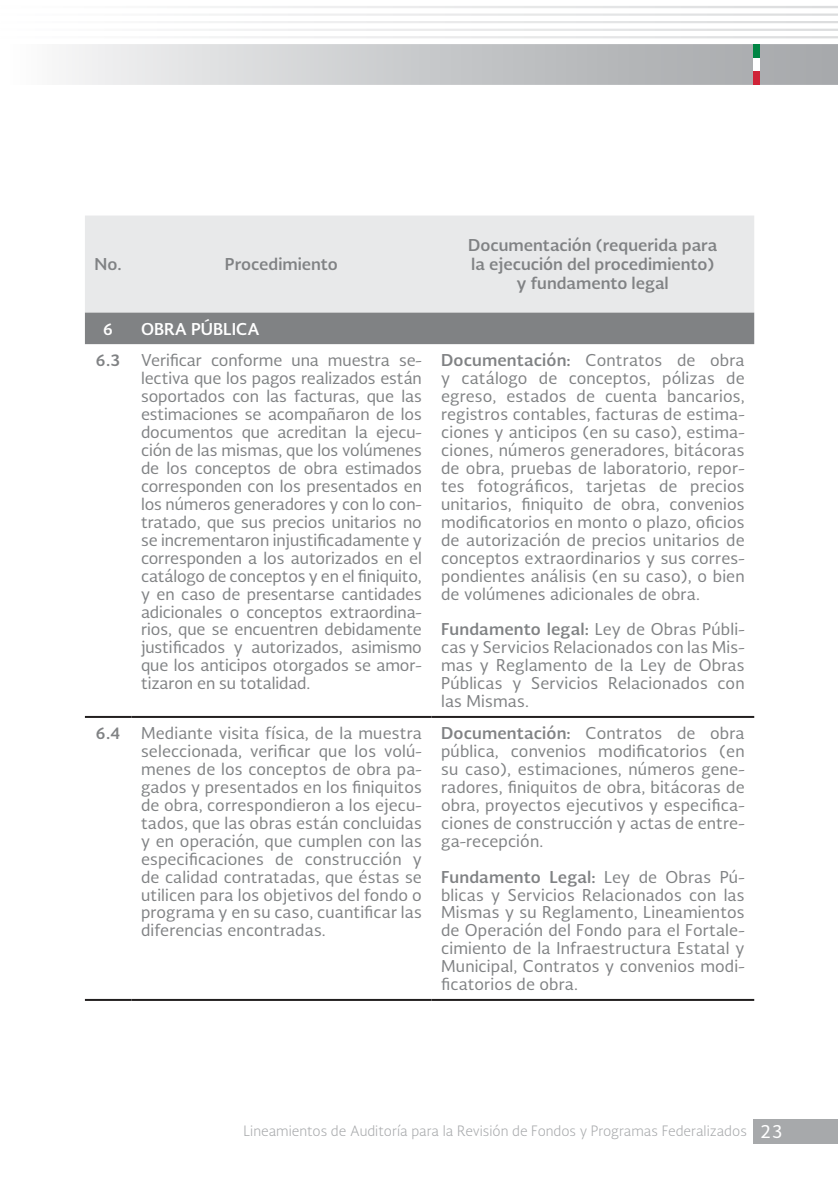
<style>
.page{position:relative;width:838px;height:1188px;background:#fff}
.page>*{position:absolute;margin:0;border:0;box-sizing:border-box;transform-origin:0 0}
.t1{font:15.9px/18px "Soberana Sans";letter-spacing:.01em;color:#808284;text-align:justify}
.t2{font:700 15.9px/19.2px "Soberana Sans";color:#808284;text-align:center}
.t3{font:700 15.9px "Soberana Sans";color:#fff}
.t4{font:300 13.95px "Soberana Sans";color:#a7a9ab}
.s1{font-weight:700}
.s2{font-weight:400;font-size:18px;color:#fff}
</style>
<div class="page">
<img style="left:66px;top:45px;width:771px;height:40px">
<div style="left:752px;top:1119px;width:85px;height:25px;background:#a7a9ab"></div>
<div style="left:752px;top:45px;width:7px;height:13px;background:#008544"></div>
<div style="left:752px;top:58px;width:7px;height:13px;background:#fff"></div>
<div style="left:752px;top:71px;width:7px;height:14px;background:#cf2337"></div>
<div style="left:85px;top:216px;width:669px;height:97px;background:#e8e9ea"></div>
<div style="left:85px;top:313px;width:669px;height:31px;background:#808284"></div>
<hr style="left:85px;top:716px;width:46px;height:2px;background:#221f1f">
<hr style="left:131px;top:716px;width:300px;height:2px;background:#221f1f">
<hr style="left:431px;top:716px;width:323px;height:2px;background:#221f1f">
<hr style="left:85px;top:999px;width:46px;height:2px;background:#221f1f">
<hr style="left:131px;top:999px;width:300px;height:2px;background:#221f1f">
<hr style="left:431px;top:999px;width:323px;height:2px;background:#221f1f">
<p class="t2" style="left:95px;top:254px;width:29px">No.</p>
<p class="t2" style="left:225px;top:254px;width:114px">Procedimiento</p>
<p class="t2" style="left:468px;top:235px;width:251px">Documentación (requerida para la ejecución del procedimiento) y fundamento legal</p>
<p class="t3" style="left:103px;top:319px;width:12px">6</p>
<p class="t3" style="left:141px;top:319px;width:120px">OBRA PÚBLICA</p>
<p class="t2" style="left:96px;top:350px;width:26px">6.3</p>
<p class="t1" style="left:141px;top:351px;width:282px">Verificar conforme una muestra se&shy;lectiva que los pagos realizados están soportados con las facturas, que las estimaciones se acompañaron de los documentos que acreditan la ejecu&shy;ción de las mismas, que los volúmenes de los conceptos de obra estimados corresponden con los presentados en los números generadores y con lo con&shy;tratado, que sus precios unitarios no se incrementaron injustificadamente y corresponden a los autorizados en el catálogo de conceptos y en el finiquito, y en caso de presentarse cantidades adicionales o conceptos extraordina&shy;rios, que se encuentren debidamente justificados y autorizados, asimismo que los anticipos otorgados se amor&shy;tizaron en su totalidad.</p>
<p class="t1" style="left:441px;top:351px;width:305px"><span class="s1">Documentación:</span> Contratos de obra y catálogo de conceptos, pólizas de egreso, estados de cuenta bancarios, registros contables, facturas de estima&shy;ciones y anticipos (en su caso), estima&shy;ciones, números generadores, bitácoras de obra, pruebas de laboratorio, repor&shy;tes fotográficos, tarjetas de precios unitarios, finiquito de obra, convenios modificatorios en monto o plazo, oficios de autorización de precios unitarios de conceptos extraordinarios y sus corres&shy;pondientes análisis (en su caso), o bien de volúmenes adicionales de obra.</p>
<p class="t1" style="left:441px;top:621px;width:305px"><span class="s1">Fundamento legal:</span> Ley de Obras Públi&shy;cas y Servicios Relacionados con las Mis&shy;mas y Reglamento de la Ley de Obras Públicas y Servicios Relacionados con las Mismas.</p>
<p class="t2" style="left:96px;top:723px;width:26px">6.4</p>
<p class="t1" style="left:141px;top:724px;width:282px">Mediante visita física, de la muestra seleccionada, verificar que los volú&shy;menes de los conceptos de obra pa&shy;gados y presentados en los finiquitos de obra, correspondieron a los ejecu&shy;tados, que las obras están concluidas y en operación, que cumplen con las especificaciones de construcción y de calidad contratadas, que éstas se utilicen para los objetivos del fondo o programa y en su caso, cuantificar las diferencias encontradas.</p>
<p class="t1" style="left:441px;top:724px;width:305px"><span class="s1">Documentación:</span> Contratos de obra pública, convenios modificatorios (en su caso), estimaciones, números gene&shy;radores, finiquitos de obra, bitácoras de obra, proyectos ejecutivos y especifica&shy;ciones de construcción y actas de entre&shy;ga-recepción.</p>
<p class="t1" style="left:441px;top:868px;width:305px"><span class="s1">Fundamento Legal:</span> Ley de Obras Pú&shy;blicas y Servicios Relacionados con las Mismas y su Reglamento, Lineamientos de Operación del Fondo para el Fortale&shy;cimiento de la Infraestructura Estatal y Municipal, Contratos y convenios modi&shy;ficatorios de obra.</p>
<p class="t4" style="left:243px;top:1124px;width:541px">Lineamientos de Auditoría para la Revisión de Fondos y Programas Federalizados <span class="s2">23</span></p>
</div>
